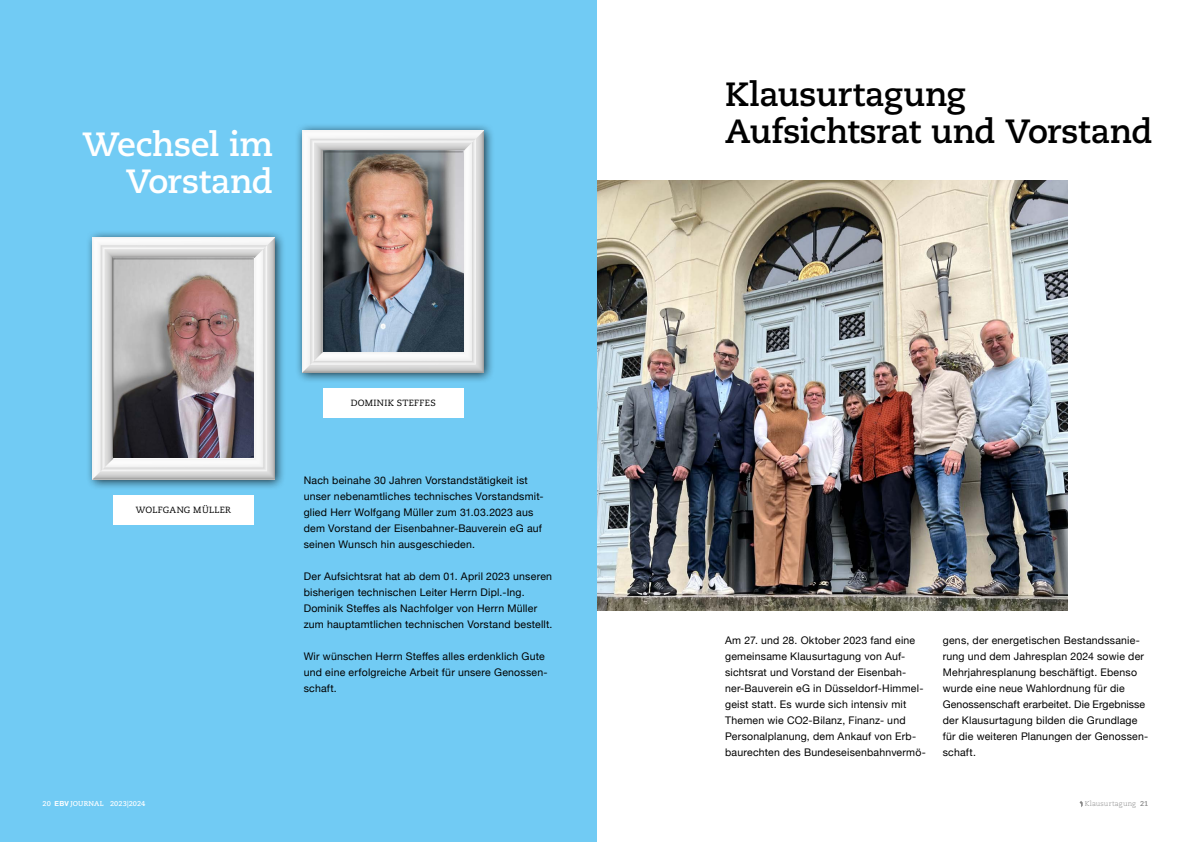
<style>
.page{position:relative;width:1191px;height:842px;background:#fff}
.page>*{position:absolute;margin:0;border:0;box-sizing:border-box;transform-origin:0 0}
.t1{font:700 33.6px "Caecilia LT Std";letter-spacing:-.02em;color:#000}
.t2{font:700 33.6px "Caecilia LT Std";letter-spacing:-.015em;color:#fff}
.t3{font:10.5px/16px "Helvetica Neue";letter-spacing:.02em;color:#000}
.t4{font:9px "Caecilia LT Std";letter-spacing:.035em;color:#000}
.t5{font:700 7px "Caecilia LT Std";letter-spacing:.01em;color:#fff}
.t6{font:300 7px "Caecilia LT Std";letter-spacing:.025em;color:#878787}
.s1{font-family:"Helvetica Neue"}
.s2{font-weight:700}
</style>
<div class="page">
<img style="left:596px;top:180px;width:471px;height:431px">
<div style="left:0;top:0;width:596px;height:842px;background:#71cbf4"></div>
<div style="left:85px;top:230px;width:200px;height:261px;background:#000;opacity:.75"></div>
<img style="left:93px;top:237px;width:181px;height:242px">
<div style="left:295px;top:123px;width:200px;height:261px;background:#000;opacity:.75"></div>
<img style="left:303px;top:130px;width:181px;height:242px">
<div style="left:113px;top:495px;width:140px;height:30px;background:#fff"></div>
<div style="left:323px;top:388px;width:140px;height:30px;background:#fff"></div>
<img style="left:112px;top:257px;width:142px;height:200px">
<img style="left:323px;top:151px;width:140px;height:199px">
<h1 class="t2" style="left:82px;top:124px;width:192px">Wechsel im</h1>
<h1 class="t2" style="left:126px;top:161px;width:149px">Vorstand</h1>
<p class="t4" style="left:136px;top:505px;width:97px">WOLFGANG MÜLLER</p>
<p class="t4" style="left:351px;top:398px;width:86px">DOMINIK STEFFES</p>
<p class="t3" style="left:304px;top:473px;width:241px">Nach beinahe 30 Jahren Vorstandstätigkeit ist unser nebenamtliches technisches Vorstandsmit&shy;glied Herr Wolfgang Müller zum 31.03.2023 aus dem Vorstand der Eisenbahner-Bauverein eG auf seinen Wunsch hin ausgeschieden.</p>
<p class="t3" style="left:304px;top:569px;width:250px">Der Aufsichtsrat hat ab dem 01. April 2023 unseren bisherigen technischen Leiter Herrn Dipl.-Ing.<br>Dominik Steffes als Nachfolger von Herrn Müller zum hauptamtlichen technischen Vorstand bestellt.</p>
<p class="t3" style="left:304px;top:649px;width:245px">Wir wünschen Herrn Steffes alles erdenklich Gute und eine erfolgreiche Arbeit für unsere Genossen&shy;schaft.</p>
<h1 class="t1" style="left:725px;top:74px;width:242px">Klausurtagung</h1>
<h1 class="t1" style="left:725px;top:111px;width:429px">Aufsichtsrat und Vorstand</h1>
<p class="t3" style="left:725px;top:633px;width:202px">Am 27. und 28. Oktober 2023 fand eine gemeinsame Klausurtagung von Auf&shy;sichtsrat und Vorstand der Eisenbah&shy;ner-Bauverein eG in Düsseldorf-Himmel&shy;geist statt. Es wurde sich intensiv mit Themen wie CO2-Bilanz, Finanz- und Personalplanung, dem Ankauf von Erb&shy;baurechten des Bundeseisenbahnvermö-</p>
<p class="t3" style="left:942px;top:633px;width:207px">gens, der energetischen Bestandssanie&shy;rung und dem Jahresplan 2024 sowie der Mehrjahresplanung beschäftigt. Ebenso wurde eine neue Wahlordnung für die Genossenschaft erarbeitet. Die Ergebnisse der Klausurtagung bilden die Grundlage für die weiteren Planungen der Genossen&shy;schaft.</p>
<p class="t5" style="left:43px;top:800px;width:104px">20 <span class="s1">EBV</span> JOURNAL 2023|2024</p>
<p class="t6" style="left:1084px;top:800px;width:65px">Klausurtagung <span class="s2">21</span></p>
</div>
